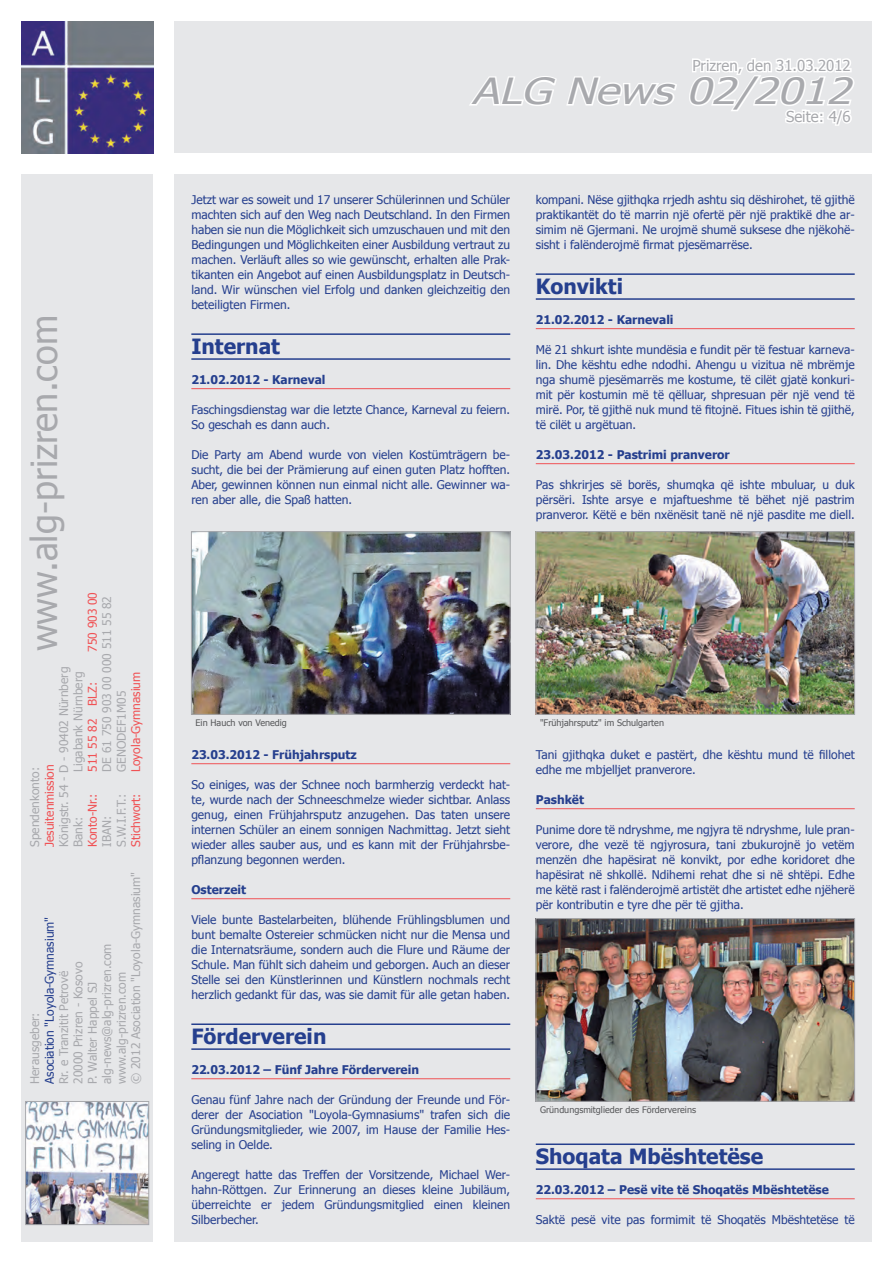
<style>
.page{position:relative;width:893px;height:1263px;background:#fff}
.page>*{position:absolute;margin:0;border:0;box-sizing:border-box;transform-origin:0 0}
.t1{font:36px "Tahoma";color:#a8a9ad}
.t2{font:italic 36px "Tahoma";color:#a8a9ad;scale:1.25 1}
.t3{font:700 21px "Tahoma";color:#253f8e}
.t4{font:15px "Tahoma";color:#a8a9ad}
.t5{font:12px/15px "Tahoma";color:#253f8e;text-align:justify}
.t6{font:12px "Tahoma";color:#a8a9ad}
.t7{font:700 12px "Tahoma";color:#253f8e}
.t8{font:12px "Tahoma";color:#f05255}
.t9{font:9px "Tahoma";color:#57585a}
</style>
<div class="page">
<img style="left:21px;top:21px;width:132px;height:132px">
<div style="left:21px;top:174px;width:132px;height:1068px;background:#e6e7e9"></div>
<div style="left:174px;top:174px;width:698px;height:1068px;background:#e6e7e9"></div>
<div style="left:174px;top:21px;width:698px;height:132px;background:#e6e7e9"></div>
<hr style="left:536px;top:273px;width:319px;height:2px;background:#253f8e">
<hr style="left:536px;top:298px;width:319px;height:2px;background:#253f8e">
<hr style="left:536px;top:328px;width:319px;height:1px;background:#f05255">
<hr style="left:536px;top:463px;width:319px;height:1px;background:#f05255">
<hr style="left:536px;top:808px;width:319px;height:1px;background:#f05255">
<hr style="left:536px;top:1143px;width:319px;height:2px;background:#253f8e">
<hr style="left:536px;top:1168px;width:319px;height:2px;background:#253f8e">
<hr style="left:536px;top:1198px;width:319px;height:1px;background:#f05255">
<hr style="left:191px;top:333px;width:319px;height:2px;background:#253f8e">
<hr style="left:191px;top:358px;width:319px;height:2px;background:#253f8e">
<hr style="left:191px;top:388px;width:319px;height:1px;background:#f05255">
<hr style="left:191px;top:763px;width:319px;height:1px;background:#f05255">
<hr style="left:191px;top:898px;width:319px;height:1px;background:#f05255">
<hr style="left:191px;top:1023px;width:319px;height:2px;background:#253f8e">
<hr style="left:191px;top:1048px;width:319px;height:2px;background:#253f8e">
<hr style="left:191px;top:1078px;width:319px;height:1px;background:#f05255">
<img style="left:28px;top:1103px;width:119px;height:120px">
<div style="left:26px;top:1101px;width:123px;height:124px;border:1px solid #a8a9ad"></div>
<svg style="left:469px;top:76px;width:208px;height:30px"></svg>
<svg style="left:689px;top:58px;width:166px;height:68px"></svg>
<img style="left:538px;top:533px;width:315px;height:179px">
<div style="left:536px;top:531px;width:319px;height:183px;border:1px solid #a8a9ad"></div>
<img style="left:193px;top:533px;width:315px;height:179px">
<div style="left:191px;top:531px;width:319px;height:183px;border:1px solid #a8a9ad"></div>
<img style="left:538px;top:920px;width:315px;height:179px">
<div style="left:536px;top:918px;width:319px;height:183px;border:1px solid #a8a9ad"></div>
<h1 class="t1" style="left:21px;top:651px;width:338px;rotate:-90deg">www.alg-prizren.com</h1>
<p class="t8" style="left:85px;top:652px;width:61px;rotate:-90deg">750 903 00</p>
<p class="t6" style="left:99px;top:772px;width:177px;rotate:-90deg">DE 61 750 903 00 000 511 55 82</p>
<p class="t6" style="left:56px;top:847px;width:182px;rotate:-90deg">Königstr. 54 - D - 90402 Nürnberg</p>
<p class="t6" style="left:70px;top:772px;width:102px;rotate:-90deg">Ligabank Nürnberg</p>
<p class="t8" style="left:128px;top:772px;width:102px;rotate:-90deg">Loyola-Gymnasium</p>
<p class="t8" style="left:85px;top:772px;width:91px;rotate:-90deg">511 55 82 BLZ:</p>
<p class="t6" style="left:114px;top:772px;width:83px;rotate:-90deg">GENODEF1M05</p>
<p class="t8" style="left:42px;top:847px;width:84px;rotate:-90deg">Jesuitenmission</p>
<p class="t6" style="left:27px;top:847px;width:81px;rotate:-90deg">Spendenkonto:</p>
<p class="t8" style="left:128px;top:847px;width:55px;rotate:-90deg">Stichwort:</p>
<p class="t8" style="left:85px;top:847px;width:55px;rotate:-90deg">Konto-Nr.:</p>
<p class="t6" style="left:114px;top:847px;width:55px;rotate:-90deg">S.W.I.F.T.:</p>
<p class="t6" style="left:99px;top:847px;width:32px;rotate:-90deg">IBAN:</p>
<p class="t6" style="left:70px;top:847px;width:32px;rotate:-90deg">Bank:</p>
<p class="t6" style="left:128px;top:1084px;width:213px;rotate:-90deg">© 2012 Asociation "Loyola-Gymnasium"</p>
<p class="t5" style="left:41px;top:1084px;width:169px;rotate:-90deg">Asociation "Loyola-Gymnasium"</p>
<p class="t6" style="left:99px;top:1084px;width:142px;rotate:-90deg">alg-news@alg-prizren.com</p>
<p class="t6" style="left:70px;top:1084px;width:124px;rotate:-90deg">20000 Prizren - Kosovo</p>
<p class="t6" style="left:56px;top:1084px;width:114px;rotate:-90deg">Rr. e Tranzitit Petrovë</p>
<p class="t6" style="left:114px;top:1084px;width:114px;rotate:-90deg">www.alg-prizren.com</p>
<p class="t6" style="left:85px;top:1084px;width:104px;rotate:-90deg">P. Walter Happel SJ</p>
<p class="t6" style="left:27px;top:1084px;width:73px;rotate:-90deg">Herausgeber:</p>
<p class="t4" style="left:692px;top:56px;width:160px">Prizren, den 31.03.2012</p>
<h1 class="t2" style="left:472px;top:68px;width:314px">ALG News02/2012</h1>
<p class="t4" style="left:786px;top:107px;width:66px">Seite: 4/6</p>
<p class="t5" style="left:191px;top:192px;width:320px">Jetzt war es soweit und 17 unserer Schülerinnen und Schüler machten sich auf den Weg nach Deutschland. In den Firmen haben sie nun die Möglichkeit sich umzuschauen und mit den Bedingungen und Möglichkeiten einer Ausbildung vertraut zu machen. Verläuft alles so wie gewünscht, erhalten alle Prak&shy;tikanten ein Angebot auf einen Ausbildungsplatz in Deutsch&shy;land. Wir wünschen viel Erfolg und danken gleichzeitig den beteiligten Firmen.</p>
<h2 class="t3" style="left:191px;top:333px;width:90px">Internat</h2>
<p class="t7" style="left:191px;top:372px;width:136px">21.02.2012 - Karneval</p>
<p class="t5" style="left:191px;top:402px;width:320px">Faschingsdienstag war die letzte Chance, Karneval zu feiern.<br>So geschah es dann auch.</p>
<p class="t5" style="left:191px;top:447px;width:320px">Die Party am Abend wurde von vielen Kostümträgern be&shy;sucht, die bei der Prämierung auf einen guten Platz hofften.<br>Aber, gewinnen können nun einmal nicht alle. Gewinner wa&shy;ren aber alle, die Spaß hatten.</p>
<p class="t5" style="left:536px;top:192px;width:320px">kompani. Nëse gjithqka rrjedh ashtu siq dëshirohet, të gjithë praktikantët do të marrin një ofertë për një praktikë dhe ar&shy;simim në Gjermani. Ne urojmë shumë suksese dhe njëkohë&shy;sisht i falënderojmë firmat pjesëmarrëse.</p>
<h2 class="t3" style="left:536px;top:273px;width:89px">Konvikti</h2>
<p class="t7" style="left:536px;top:312px;width:139px">21.02.2012 - Karnevali</p>
<p class="t5" style="left:536px;top:342px;width:320px">Më 21 shkurt ishte mundësia e fundit për të festuar karneva&shy;lin. Dhe kështu edhe ndodhi. Ahengu u vizitua në mbrëmje nga shumë pjesëmarrës me kostume, të cilët gjatë konkuri&shy;mit për kostumin më të qëlluar, shpresuan për një vend të mirë. Por, të gjithë nuk mund të fitojnë. Fitues ishin të gjithë, të cilët u argëtuan.</p>
<p class="t7" style="left:536px;top:447px;width:196px">23.03.2012 - Pastrimi pranveror</p>
<p class="t5" style="left:536px;top:477px;width:320px">Pas shkrirjes së borës, shumqka që ishte mbuluar, u duk përsëri. Ishte arsye e mjaftueshme të bëhet një pastrim pranveror. Këtë e bën nxënësit tanë në një pasdite me diell.</p>
<p class="t9" style="left:196px;top:716px;width:93px">Ein Hauch von Venedig</p>
<p class="t9" style="left:540px;top:716px;width:125px">"Frühjahrsputz" im Schulgarten</p>
<p class="t7" style="left:191px;top:747px;width:167px">23.03.2012 - Frühjahrsputz</p>
<p class="t5" style="left:191px;top:777px;width:320px">So einiges, was der Schnee noch barmherzig verdeckt hat&shy;te, wurde nach der Schneeschmelze wieder sichtbar. Anlass genug, einen Frühjahrsputz anzugehen. Das taten unsere internen Schüler an einem sonnigen Nachmittag. Jetzt sieht wieder alles sauber aus, und es kann mit der Frühjahrsbe&shy;pflanzung begonnen werden.</p>
<p class="t7" style="left:191px;top:882px;width:56px">Osterzeit</p>
<p class="t5" style="left:191px;top:912px;width:320px">Viele bunte Bastelarbeiten, blühende Frühlingsblumen und bunt bemalte Ostereier schmücken nicht nur die Mensa und die Internatsräume, sondern auch die Flure und Räume der Schule. Man fühlt sich daheim und geborgen. Auch an dieser Stelle sei den Künstlerinnen und Künstlern nochmals recht herzlich gedankt für das, was sie damit für alle getan haben.</p>
<h2 class="t3" style="left:191px;top:1023px;width:137px">Förderverein</h2>
<p class="t7" style="left:191px;top:1062px;width:229px">22.03.2012 – Fünf Jahre Förderverein</p>
<p class="t5" style="left:191px;top:1092px;width:320px">Genau fünf Jahre nach der Gründung der Freunde und För&shy;derer der Asociation "Loyola-Gymnasiums" trafen sich die Gründungsmitglieder, wie 2007, im Hause der Familie Hes&shy;seling in Oelde.</p>
<p class="t5" style="left:191px;top:1167px;width:320px">Angeregt hatte das Treffen der Vorsitzende, Michael Wer&shy;hahn-Röttgen. Zur Erinnerung an dieses kleine Jubiläum, überreichte er jedem Gründungsmitglied einen kleinen Silberbecher.</p>
<p class="t5" style="left:536px;top:747px;width:320px">Tani gjithqka duket e pastërt, dhe kështu mund të fillohet edhe me mbjelljet pranverore.</p>
<p class="t7" style="left:536px;top:792px;width:50px">Pashkët</p>
<p class="t5" style="left:536px;top:822px;width:320px">Punime dore të ndryshme, me ngjyra të ndryshme, lule pran&shy;verore, dhe vezë të ngjyrosura, tani zbukurojnë jo vetëm menzën dhe hapësirat në konvikt, por edhe koridoret dhe hapësirat në shkollë. Ndihemi rehat dhe si në shtëpi. Edhe me këtë rast i falënderojmë artistët dhe artistet edhe njëherë për kontributin e tyre dhe për të gjitha.</p>
<p class="t9" style="left:540px;top:1103px;width:157px">Gründungsmitglieder des Fördervereins</p>
<h2 class="t3" style="left:536px;top:1143px;width:229px">Shoqata Mbështetëse</h2>
<p class="t7" style="left:536px;top:1182px;width:295px">22.03.2012 – Pesë vite të Shoqatës Mbështetëse</p>
<p class="t5" style="left:536px;top:1212px;width:320px">Saktë pesë vite pas formimit të Shoqatës Mbështetëse të</p>
</div>
